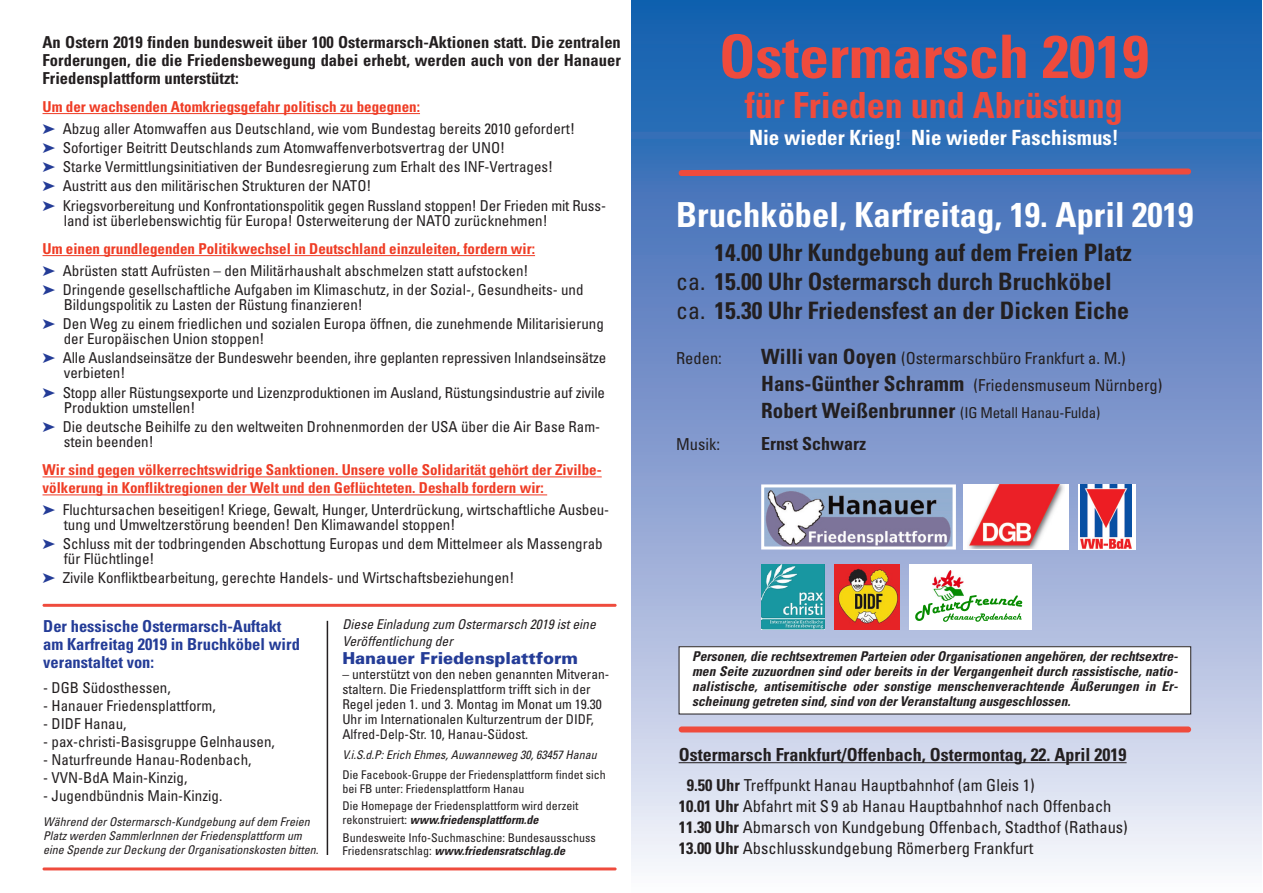
<style>
.page{position:relative;width:1263px;height:893px;background:#fff}
.page>*{position:absolute;margin:0;border:0;box-sizing:border-box;transform-origin:0 0}
.t1{font:700 condensed 60px "Univers";color:#ef4b3d}
.t2{font:700 condensed 36px "Univers";color:#ef4b3d}
.t3{font:700 condensed 34.5px "Univers";color:#fff}
.t4{font:700 condensed 24px/28.8px "Univers";color:#231f20}
.t5{font:700 condensed 21px "Univers";color:#fff}
.t6{font:700 condensed 18px "Univers";color:#231f20}
.t7{font:condensed 16.5px/21px "Univers";color:#231f20}
.t8{font:700 condensed 16.5px/18px "Univers";color:#231f20;text-align:justify}
.t9{font:700 condensed 16.5px/18px "Univers";color:#243c97}
.t10{font:900 16.5px "Univers";color:#243c97}
.t11{font:condensed 15px/15px "Univers";color:#231f20}
.t12{font:700 condensed 15px/21.5px "Univers";color:#ef3c25}
.t13{font:italic 700 condensed 13.5px/15px "Univers";color:#231f20;text-align:justify}
.t14{font:condensed 13.5px/15px "Univers";color:#231f20}
.t15{font:italic condensed 13.5px/16.5px "Univers";color:#231f20}
.t16{font:condensed 12px/13.5px "Univers";color:#231f20}
.t17{font:italic condensed 12px/14.4px "Univers";color:#231f20}
.s1{font-weight:700;color:#ef3c25}
.s2{color:#243c97}
.s3{font-weight:400;color:#231f20}
.s4{font-weight:700;font-style:italic}
.s5{font-weight:400}
.s6{font-weight:700;font-size:21px}
.s7{font-weight:700}
</style>
<div class="page">
<hr style="left:43px;top:113px;width:377px;height:1px;background:#ef3c25">
<hr style="left:43px;top:255px;width:492px;height:1px;background:#ef3c25">
<hr style="left:43px;top:476px;width:554px;height:1px;background:#ef3c25">
<hr style="left:43px;top:494px;width:504px;height:1px;background:#ef3c25">
<img style="left:632px;top:0;width:630px;height:866px">
<div style="left:679px;top:647px;width:512px;height:67px;background:#fff"></div>
<div style="left:679px;top:646px;width:512px;height:68px;border:1px solid #231f20"></div>
<div style="left:679px;top:726px;width:512px;height:6px;background:#ef4b3d;border-radius:3px"></div>
<hr style="left:43px;top:604px;width:574px;height:3px;background:#ef4b3d">
<hr style="left:43px;top:867px;width:574px;height:3px;background:#ef4b3d">
<svg style="left:679px;top:168px;width:512px;height:8px;background:#c2545c"></svg>
<img style="left:765px;top:488px;width:187px;height:57px">
<div style="left:761px;top:484px;width:195px;height:65px;border:3px solid #fff"></div>
<div style="left:964px;top:484px;width:105px;height:65px;background:#fff"></div>
<img style="left:968px;top:484px;width:96px;height:65px">
<img style="left:761px;top:564px;width:63px;height:65px">
<svg style="left:1078px;top:484px;width:57px;height:65px"></svg>
<img style="left:1081px;top:484px;width:50px;height:64px">
<div style="left:909px;top:564px;width:123px;height:65px;background:#fff"></div>
<svg style="left:915px;top:595px;width:107px;height:27px"></svg>
<img style="left:932px;top:571px;width:32px;height:30px">
<hr style="left:679px;top:762px;width:447px;height:1px;background:#231f20">
<hr style="left:327px;top:621px;width:1px;height:234px;background:#231f20">
<img style="left:834px;top:564px;width:66px;height:65px">
<p class="t8" style="left:43px;top:34px;width:580px">An Ostern 2019 finden bundesweit über 100 Ostermarsch-Aktionen statt. Die zentralen Forderungen, die die Friedensbewegung dabei erhebt, werden auch von der Hanauer Friedensplattform unterstützt:</p>
<p class="t11" style="left:43px;top:97px;width:534px;line-height:21.5px"><span class="s1">Um der wachsenden Atomkriegsgefahr politisch zu begegnen:<br></span><span class="s2">➤</span> Abzug aller Atomwaffen aus Deutschland, wie vom Bundestag bereits 2010 gefordert!</p>
<p class="t11" style="left:43px;top:139px;width:565px;line-height:19.2px"><span class="s2">➤</span> Sofortiger Beitritt Deutschlands zum Atomwaffenverbotsvertrag der UNO!<br><span class="s2">➤</span> Starke Vermittlungsinitiativen der Bundesregierung zum Erhalt des INF-Vertrages!<br><span class="s2">➤</span> Austritt aus den militärischen Strukturen der NATO!<br><span class="s2">➤</span> Kriegsvorbereitung und Konfrontationspolitik gegen Russland stoppen! Der Frieden mit Russ-</p>
<p class="t11" style="left:64px;top:214px;width:485px">land ist überlebenswichtig für Europa! Osterweiterung der NATO zurücknehmen!</p>
<p class="t12" style="left:43px;top:239px;width:494px">Um einen grundlegenden Politikwechsel in Deutschland einzuleiten, fordern wir: <span class="s2">➤</span> <span class="s3">Abrüsten statt Aufrüsten – den Militärhaushalt abschmelzen statt aufstocken!</span></p>
<p class="t11" style="left:64px;top:283px;width:521px;text-indent:-21px"><span class="s2">➤</span> Dringende gesellschaftliche Aufgaben im Klimaschutz, in der Sozial-, Gesundheits- und<br>Bildungspolitik zu Lasten der Rüstung finanzieren!</p>
<p class="t11" style="left:64px;top:317px;width:542px;text-indent:-21px"><span class="s2">➤</span> Den Weg zu einem friedlichen und sozialen Europa öffnen, die zunehmende Militarisierung der Europäischen Union stoppen!</p>
<p class="t11" style="left:64px;top:352px;width:544px;text-indent:-21px"><span class="s2">➤</span> Alle Auslandseinsätze der Bundeswehr beenden, ihre geplanten repressiven Inlandseinsätze verbieten!</p>
<p class="t11" style="left:64px;top:386px;width:543px;text-indent:-21px"><span class="s2">➤</span> Stopp aller Rüstungsexporte und Lizenzproduktionen im Ausland, Rüstungsindustrie auf zivile<br>Produktion umstellen!</p>
<p class="t11" style="left:64px;top:420px;width:538px;text-indent:-21px"><span class="s2">➤</span> Die deutsche Beihilfe zu den weltweiten Drohnenmorden der USA über die Air Base Ram&shy;stein beenden!</p>
<p class="t12" style="left:43px;top:462px;width:561px;line-height:18px">Wir sind gegen völkerrechtswidrige Sanktionen. Unsere volle Solidarität gehört der Zivilbe&shy;völkerung in Konfliktregionen der Welt und den Geflüchteten. Deshalb fordern wir:</p>
<p class="t11" style="left:64px;top:503px;width:547px;text-indent:-21px"><span class="s2">➤</span> Fluchtursachen beseitigen! Kriege, Gewalt, Hunger, Unterdrückung, wirtschaftliche Ausbeu&shy;tung und Umweltzerstörung beenden! Den Klimawandel stoppen!</p>
<p class="t11" style="left:64px;top:537px;width:540px;text-indent:-21px"><span class="s2">➤</span> Schluss mit der todbringenden Abschottung Europas und dem Mittelmeer als Massengrab für Flüchtlinge!</p>
<p class="t11" style="left:43px;top:572px;width:473px"><span class="s2">➤</span> Zivile Konfliktbearbeitung, gerechte Handels- und Wirtschaftsbeziehungen!</p>
<p class="t9" style="left:43px;top:619px;width:258px">Der hessische Ostermarsch-Auftakt am Karfreitag 2019 in Bruchköbel wird veranstaltet von:</p>
<p class="t11" style="left:43px;top:682px;width:129px">- DGB Südosthessen,</p>
<p class="t11" style="left:43px;top:700px;width:174px">- Hanauer Friedensplattform,</p>
<p class="t11" style="left:43px;top:718px;width:85px">- DIDF Hanau,</p>
<p class="t11" style="left:43px;top:736px;width:233px">- pax-christi-Basisgruppe Gelnhausen,</p>
<p class="t11" style="left:43px;top:754px;width:210px">- Naturfreunde Hanau-Rodenbach,</p>
<p class="t11" style="left:43px;top:772px;width:146px">- VVN-BdA Main-Kinzig,</p>
<p class="t11" style="left:43px;top:790px;width:181px">- Jugendbündnis Main-Kinzig.</p>
<p class="t17" style="left:43px;top:815px;width:277px">Während der Ostermarsch-Kundgebung auf dem Freien<br>Platz werden SammlerInnen der Friedensplattform um eine Spende zur Deckung der Organisationskosten bitten.</p>
<p class="t15" style="left:342px;top:617px;width:255px">Diese Einladung zum Ostermarsch 2019 ist eine<br>Veröffentlichung der</p>
<p class="t10" style="left:342px;top:652px;width:237px">Hanauer Friedensplattform</p>
<p class="t14" style="left:342px;top:668px;width:268px">– unterstützt von den neben genannten Mitveran&shy;staltern. Die Friedensplattform trifft sich in der Regel jeden 1. und 3. Montag im Monat um 19.30<br>Uhr im Internationalen Kulturzentrum der DIDF, Alfred-Delp-Str. 10, Hanau-Südost.</p>
<p class="t17" style="left:342px;top:749px;width:256px">V.i.S.d.P: Erich Ehmes, Auwanneweg 30, 63457 Hanau</p>
<p class="t16" style="left:342px;top:769px;width:265px">Die Facebook-Gruppe der Friedensplattform findet sich bei FB unter: Friedensplattform Hanau</p>
<p class="t16" style="left:342px;top:800px;width:237px">Die Homepage der Friedensplattform wird derzeit rekonstruiert: <span class="s4">www.friedensplattform.de</span></p>
<p class="t16" style="left:342px;top:832px;width:255px">Bundesweite Info-Suchmaschine: Bundesausschuss<br>Friedensratschlag: <span class="s4">www.friedensratschlag.de</span></p>
<h1 class="t1" style="left:719px;top:35px;width:431px">Ostermarsch 2019</h1>
<h2 class="t2" style="left:745px;top:92px;width:379px">für Frieden und Abrüstung</h2>
<h3 class="t5" style="left:749px;top:130px;width:371px">Nie wieder Krieg! Nie wieder Faschismus!</h3>
<h3 class="t3" style="left:676px;top:202px;width:519px">Bruchköbel, Karfreitag, 19. April 2019</h3>
<h3 class="t4" style="left:676px;top:240px;width:457px;text-indent:38px">14.00 Uhr Kundgebung auf dem Freien Platz <span class="s5">ca.</span> 15.00 Uhr Ostermarsch durch Bruchköbel <span class="s5">ca.</span> 15.30 Uhr Friedensfest an der Dicken Eiche</h3>
<p class="t7" style="left:676px;top:349px;width:47px">Reden:</p>
<p class="t7" style="left:761px;top:346px;width:403px;line-height:27px"><span class="s6">Willi van Ooyen</span> (Ostermarschbüro Frankfurt a. M.)<br><span class="s6">Hans-Günther Schramm</span> (Friedensmuseum Nürnberg)</p>
<p class="t11" style="left:761px;top:406px;width:341px"><span class="s6">Robert Weißenbrunner</span> (IG Metall Hanau-Fulda)</p>
<p class="t7" style="left:676px;top:435px;width:45px">Musik:</p>
<p class="t6" style="left:761px;top:437px;width:106px">Ernst Schwarz</p>
<p class="t13" style="left:692px;top:650px;width:487px">Personen, die rechtsextremen Parteien oder Organisationen angehören, der rechtsextre&shy;men Seite zuzuordnen sind oder bereits in der Vergangenheit durch rassistische, natio&shy;nalistische, antisemitische oder sonstige menschenverachtende Äußerungen in Er&shy;scheinung getreten sind, sind von der Veranstaltung ausgeschlossen.</p>
<p class="t6" style="left:679px;top:748px;width:449px">Ostermarsch Frankfurt/Offenbach, Ostermontag, 22. April 2019</p>
<p class="t7" style="left:679px;top:775px;width:451px;text-indent:8px"><span class="s7">9.50 Uhr</span> Treffpunkt Hanau Hauptbahnhof (am Gleis 1)<br><span class="s7">10.01 Uhr</span> Abfahrt mit S9 ab Hanau Hauptbahnhof nach Offenbach <span class="s7">11.30 Uhr</span> Abmarsch von Kundgebung Offenbach, Stadthof (Rathaus)<br><span class="s7">13.00 Uhr</span> Abschlusskundgebung Römerberg Frankfurt</p>
</div>
